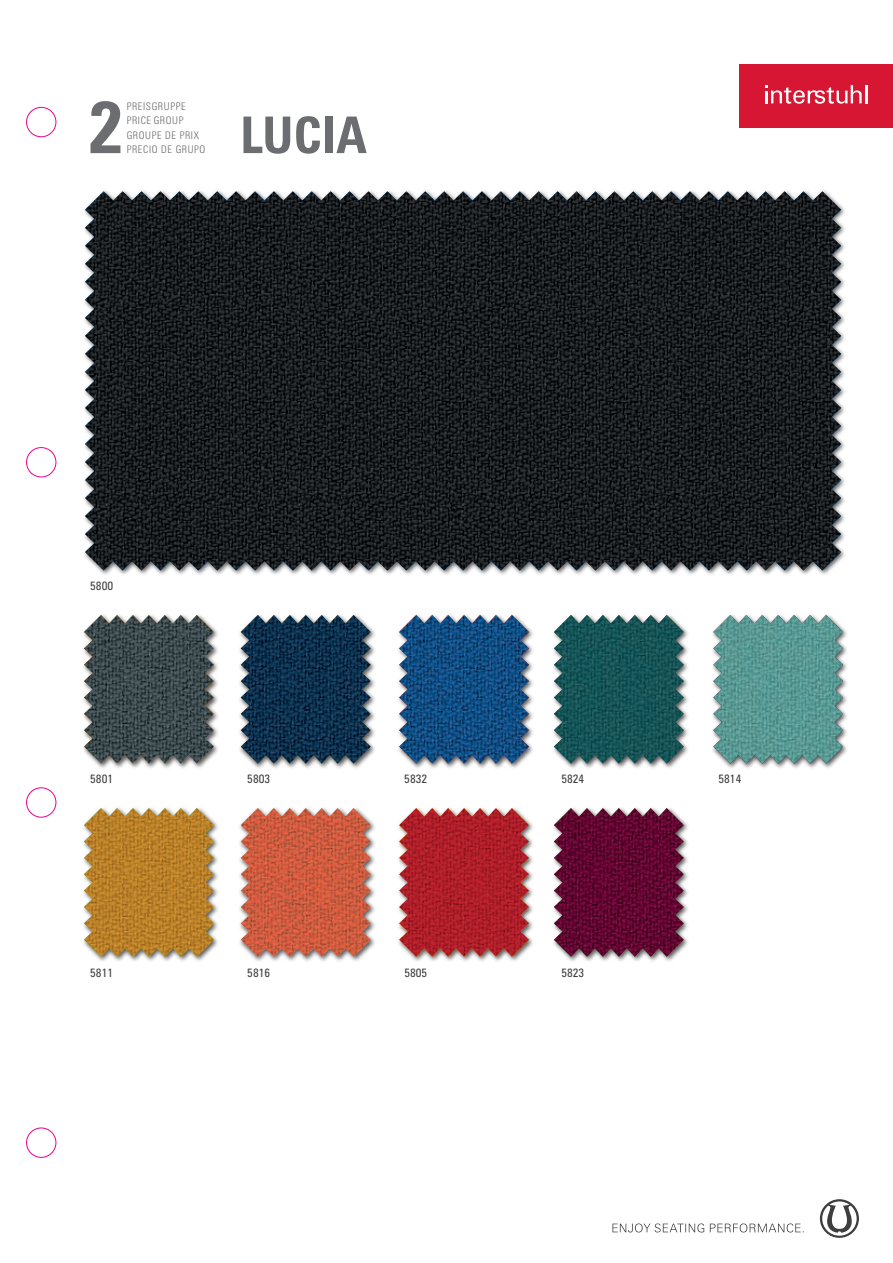
<style>
.page{position:relative;width:893px;height:1263px;background:#fff}
.page>*{position:absolute;margin:0;border:0;box-sizing:border-box;transform-origin:0 0}
.t1{font:73.5px "Zurich BT Bold Condensed Head";color:#6c6d70}
.t2{font:50.7px "Zurich BT Bold Condensed Head";color:#6c6d70}
.t3{font:condensed 12px "Zurich BT";color:#3e3e3f}
.t4{font:10.5px/14.4px "Zurich BT Light Condensed Head";letter-spacing:.06em;color:#6c6d70}
</style>
<div class="page">
<svg style="left:612px;top:1223px;width:192px;height:9px"></svg>
<svg style="left:820px;top:1199px;width:39px;height:39px"></svg>
<div style="left:740px;top:64px;width:153px;height:64px;background:#d71634"></div>
<svg style="left:765px;top:85px;width:102px;height:19px"></svg>
<div style="left:82px;top:189px;width:764px;height:387px;background:#231f20;opacity:.75"></div>
<svg style="left:822px;top:191px;width:19px;height:379px;background:#424649"></svg>
<img style="left:85px;top:191px;width:737px;height:379px">
<div style="left:81px;top:805px;width:139px;height:157px;background:#231f20;opacity:.75"></div>
<img style="left:84px;top:808px;width:130px;height:149px">
<div style="left:238px;top:805px;width:138px;height:157px;background:#231f20;opacity:.75"></div>
<img style="left:241px;top:808px;width:130px;height:149px">
<div style="left:551px;top:805px;width:138px;height:157px;background:#231f20;opacity:.75"></div>
<img style="left:554px;top:808px;width:130px;height:149px">
<div style="left:396px;top:805px;width:139px;height:157px;background:#231f20;opacity:.75"></div>
<img style="left:399px;top:808px;width:130px;height:149px">
<div style="left:238px;top:612px;width:138px;height:157px;background:#231f20;opacity:.75"></div>
<img style="left:241px;top:615px;width:130px;height:149px">
<div style="left:81px;top:612px;width:139px;height:157px;background:#231f20;opacity:.75"></div>
<img style="left:84px;top:615px;width:130px;height:149px">
<div style="left:551px;top:612px;width:138px;height:157px;background:#231f20;opacity:.75"></div>
<img style="left:554px;top:615px;width:130px;height:149px">
<div style="left:396px;top:612px;width:139px;height:157px;background:#231f20;opacity:.75"></div>
<img style="left:399px;top:615px;width:130px;height:149px">
<div style="left:711px;top:612px;width:138px;height:157px;background:#231f20;opacity:.75"></div>
<img style="left:713px;top:615px;width:130px;height:149px">
<div style="left:26px;top:107px;width:30px;height:30px;border:1px solid #ed028c;border-radius:50%"></div>
<div style="left:26px;top:447px;width:30px;height:30px;border:1px solid #ed028c;border-radius:50%"></div>
<div style="left:26px;top:787px;width:30px;height:30px;border:1px solid #ed028c;border-radius:50%"></div>
<div style="left:26px;top:1128px;width:30px;height:29px;border:1px solid #ed028c;border-radius:50%"></div>
<h1 class="t1" style="left:87px;top:82px;width:38px">2</h1>
<p class="t4" style="left:127px;top:99px;width:74px">PREISGRUPPE<br>PRICE GROUP<br>GROUPE DE PRIX</p>
<p class="t4" style="left:127px;top:142px;width:80px">PRECIO DE GRUPO</p>
<h2 class="t2" style="left:240px;top:104px;width:128px">LUCIA</h2>
<p class="t3" style="left:90px;top:579px;width:24px">5800</p>
<p class="t3" style="left:90px;top:772px;width:24px">5801</p>
<p class="t3" style="left:247px;top:772px;width:24px">5803</p>
<p class="t3" style="left:404px;top:772px;width:24px">5832</p>
<p class="t3" style="left:561px;top:772px;width:24px">5824</p>
<p class="t3" style="left:718px;top:772px;width:24px">5814</p>
<p class="t3" style="left:90px;top:965px;width:24px">5811</p>
<p class="t3" style="left:247px;top:965px;width:24px">5816</p>
<p class="t3" style="left:404px;top:965px;width:24px">5805</p>
<p class="t3" style="left:561px;top:965px;width:24px">5823</p>
</div>
